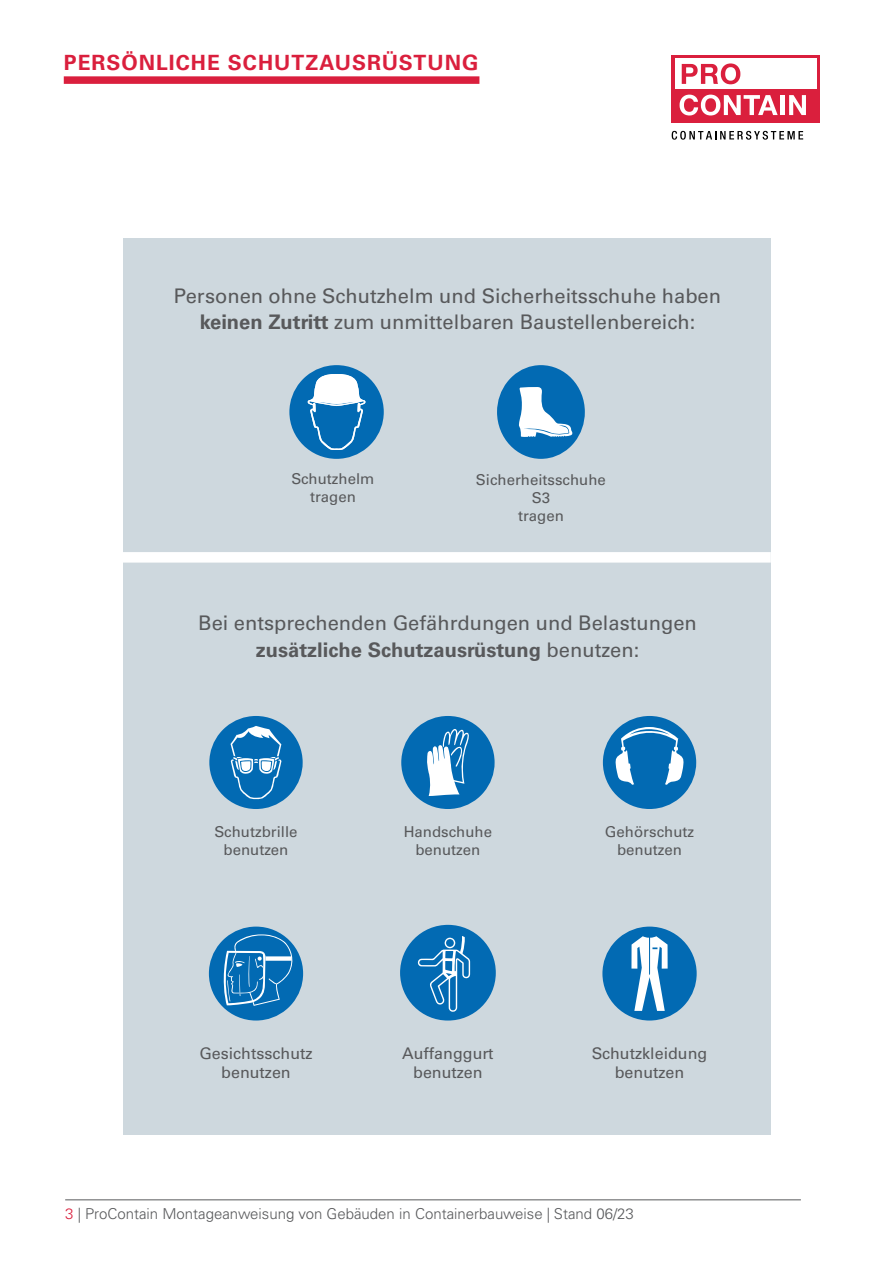
<style>
.page{position:relative;width:893px;height:1263px;background:#fff}
.page>*{position:absolute;margin:0;border:0;box-sizing:border-box;transform-origin:0 0}
.Inhaltsverzeichnis{font:700 21px "Univers LT Pro 65";letter-spacing:.05em;color:#da1f3d}
.Bildunterschrift{font:20.1px "Univers LT Pro 55 Roman";color:#58595b}
.Bildunterschrift-2{font:700 20.1px "Univers LT Pro 65";color:#58595b}
.t1{font:16.05px "Univers LT Pro 55 Roman";color:#58595b}
.t2{font:15px/18px "Univers LT Pro 55 Roman";color:#58595b;text-align:center}
.t3{font:300 15px "Univers LT Pro 45";color:#58595b}
.s1{font-family:"Univers LT Pro 65";font-weight:700}
.s2{font-family:"Univers LT Pro 55 Roman";font-weight:400}
.s3{color:#da1f3d}
</style>
<div class="page">
<hr style="left:65px;top:1199px;width:736px;height:1px;background:#58595b">
<svg style="left:672px;top:131px;width:131px;height:9px"></svg>
<div style="left:671px;top:55px;width:149px;height:67px;background:#da1f3d"></div>
<div style="left:675px;top:59px;width:141px;height:30px;background:#fff"></div>
<svg style="left:682px;top:63px;width:58px;height:21px"></svg>
<svg style="left:680px;top:95px;width:98px;height:20px"></svg>
<div style="left:780px;top:95px;width:5px;height:20px;background:#fff"></div>
<svg style="left:789px;top:95px;width:17px;height:20px"></svg>
<div style="left:64px;top:76px;width:415px;height:8px;background:#da1f3d"></div>
<div style="left:123px;top:238px;width:648px;height:897px;background:#ced8de"></div>
<svg style="left:497px;top:365px;width:88px;height:94px"></svg>
<svg style="left:289px;top:365px;width:95px;height:94px"></svg>
<svg style="left:209px;top:716px;width:94px;height:93px"></svg>
<svg style="left:209px;top:926px;width:94px;height:94px"></svg>
<svg style="left:401px;top:716px;width:94px;height:93px"></svg>
<svg style="left:603px;top:716px;width:93px;height:93px"></svg>
<svg style="left:602px;top:926px;width:95px;height:94px"></svg>
<svg style="left:400px;top:924px;width:96px;height:97px"></svg>
<div style="left:446px;top:939px;width:8px;height:8px;background:#026ab3;border-radius:50%"></div>
<div style="left:122px;top:552px;width:649px;height:11px;background:#fff"></div>
<p class="Inhaltsverzeichnis" style="left:64px;top:50px;width:416px">PERSÖNLICHE SCHUTZAUSRÜSTUNG</p>
<p class="Bildunterschrift" style="left:174px;top:283px;width:549px">Personen ohne Schutzhelm und Sicherheitsschuhe haben</p>
<p class="Bildunterschrift" style="left:200px;top:310px;width:497px"><span class="s1">keinen Zutritt</span> zum unmittelbaren Baustellenbereich:</p>
<p class="t2" style="left:291px;top:470px;width:85px">Schutzhelm</p>
<p class="t2" style="left:310px;top:488px;width:47px">tragen</p>
<p class="t2" style="left:476px;top:470px;width:132px">Sicherheitsschuhe<br>S3</p>
<p class="t2" style="left:518px;top:506px;width:47px">tragen</p>
<p class="Bildunterschrift" style="left:198px;top:610px;width:500px">Bei entsprechenden Gefährdungen und Belastungen</p>
<p class="Bildunterschrift-2" style="left:256px;top:637px;width:385px">zusätzliche Schutzausrüstung <span class="s2">benutzen:</span></p>
<p class="t2" style="left:214px;top:822px;width:85px">Schutzbrille</p>
<p class="t2" style="left:224px;top:840px;width:66px">benutzen</p>
<p class="t1" style="left:199px;top:1043px;width:115px">Gesichtsschutz</p>
<p class="t1" style="left:221px;top:1063px;width:71px">benutzen</p>
<p class="t2" style="left:404px;top:822px;width:90px">Handschuhe</p>
<p class="t2" style="left:415px;top:840px;width:66px">benutzen</p>
<p class="t1" style="left:402px;top:1043px;width:93px">Auffanggurt</p>
<p class="t1" style="left:413px;top:1063px;width:71px">benutzen</p>
<p class="t2" style="left:605px;top:822px;width:91px">Gehörschutz</p>
<p class="t2" style="left:617px;top:840px;width:66px">benutzen</p>
<p class="t1" style="left:592px;top:1043px;width:117px">Schutzkleidung</p>
<p class="t1" style="left:615px;top:1063px;width:71px">benutzen</p>
<p class="t3" style="left:65px;top:1203px;width:570px"><span class="s3">3</span> | ProContain Montageanweisung von Gebäuden in Containerbauweise | Stand 06/23</p>
</div>
